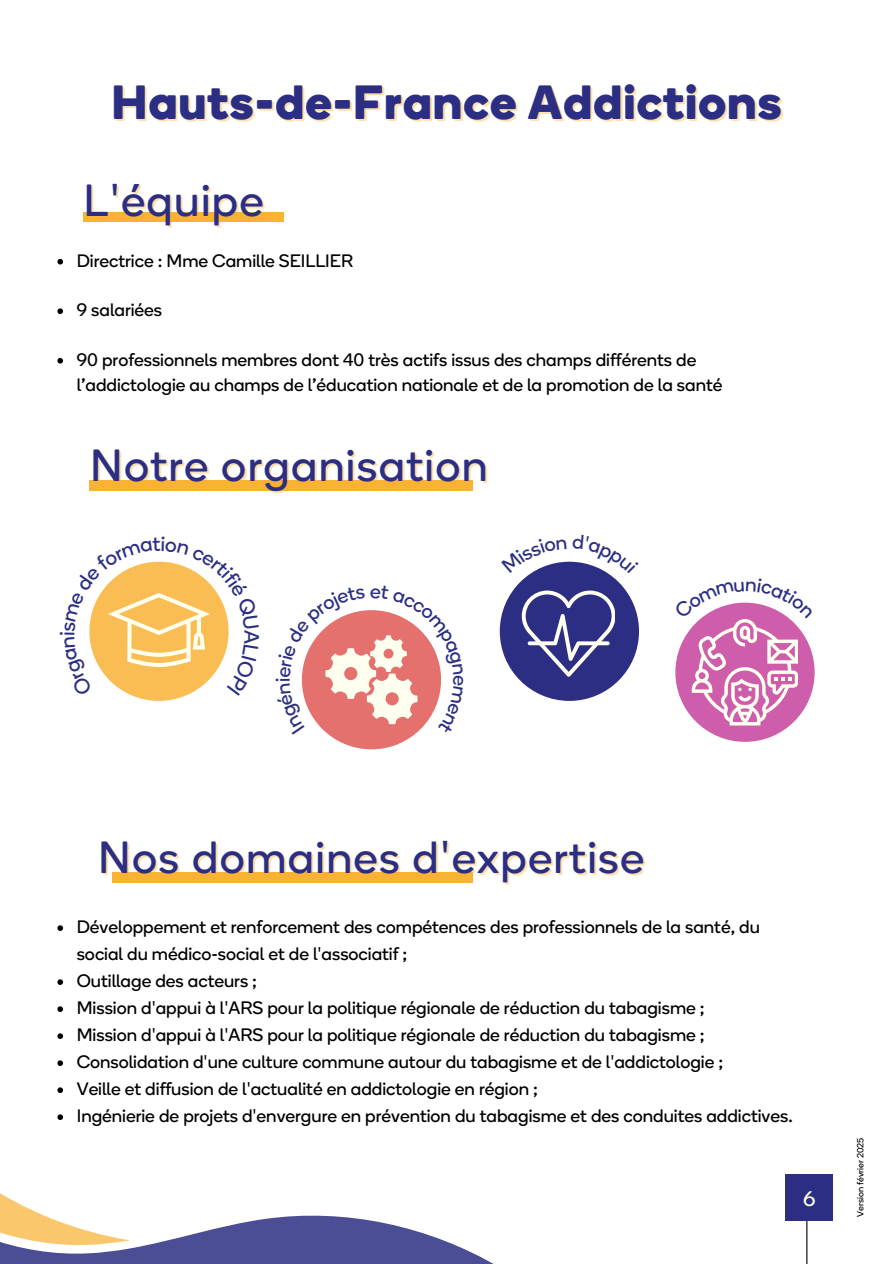
<style>
.page{position:relative;width:894px;height:1264px;background:#fff}
.page>*{position:absolute;margin:0;border:0;box-sizing:border-box;transform-origin:0 0}
.t1{font:700 48px "HILVCC Boing";letter-spacing:.03em;color:#2b2e83}
.t2{font:45px "HILVCC Boing";letter-spacing:.03em;color:#2b2e83}
.t3{font:21px "HILVCC Boing";color:#fffff0}
.t4{font:20.25px "HILVCC Boing";color:#2b2e83}
.t5{font:18px/27px "HILVCC Boing";color:#000}
.t6{font:9px "HILVCC Boing";color:#000}
.s1{font-family:"Noto Sans"}
</style>
<div class="page">
<div style="left:302px;top:610px;width:139px;height:139px;background:#e4716d;border-radius:50%"></div>
<div style="left:675px;top:602px;width:139px;height:139px;background:#ce5dab;border-radius:50%"></div>
<svg style="left:57px;top:259px;width:6px;height:5px"></svg>
<svg style="left:57px;top:308px;width:6px;height:6px"></svg>
<svg style="left:57px;top:358px;width:6px;height:5px"></svg>
<div style="left:499px;top:561px;width:139px;height:140px;background:#2b2e83;border-radius:50%"></div>
<svg style="left:521px;top:590px;width:93px;height:86px"></svg>
<div style="left:83px;top:212px;width:200px;height:9px;background:#f9b234"></div>
<div style="left:89px;top:480px;width:383px;height:10px;background:#f9b234"></div>
<hr style="left:806px;top:1220px;width:1px;height:43px;background:#000">
<div style="left:785px;top:1174px;width:47px;height:46px;background:#2b2e83"></div>
<svg style="left:57px;top:925px;width:6px;height:5px"></svg>
<svg style="left:57px;top:979px;width:6px;height:5px"></svg>
<svg style="left:57px;top:1006px;width:6px;height:5px"></svg>
<svg style="left:57px;top:1033px;width:6px;height:5px"></svg>
<svg style="left:57px;top:1060px;width:6px;height:5px"></svg>
<div style="left:112px;top:871px;width:360px;height:11px;background:#f9b234"></div>
<svg style="left:57px;top:1087px;width:435px;height:176px"></svg>
<svg style="left:0;top:1114px;width:144px;height:149px"></svg>
<svg style="left:89px;top:561px;width:140px;height:136px"></svg>
<svg style="left:301px;top:610px;width:140px;height:125px"></svg>
<svg style="left:675px;top:602px;width:138px;height:123px"></svg>
<svg style="left:530px;top:561px;width:36px;height:12px"></svg>
<svg style="left:572px;top:561px;width:37px;height:13px"></svg>
<h1 class="t1" style="left:112px;top:68px;width:671px">Hauts-de-France Addictions</h1>
<h2 class="t2" style="left:83px;top:171px;width:181px">L<span class="s1">'</span>équipe</h2>
<p class="t5" style="left:77px;top:246px;width:278px">Directrice : Mme Camille SEILLIER</p>
<p class="t5" style="left:77px;top:296px;width:87px">9 salariées</p>
<p class="t5" style="left:77px;top:347px;width:647px;line-height:24.8px">90 professionnels membres dont 40 très actifs issus des champs différents de l’addictologie au champs de l’éducation nationale et de la promotion de la santé</p>
<h2 class="t2" style="left:90px;top:436px;width:399px">Notre organisation</h2>
<p class="t4" style="left:270px;top:682px;width:6px;rotate:-90deg">i</p>
<p class="t4" style="left:473px;top:674px;width:13px;rotate:90deg">e</p>
<h2 class="t2" style="left:98px;top:828px;width:547px">Nos domaines d<span class="s1">'</span>expertise</h2>
<p class="t5" style="left:77px;top:912px;width:717px">Développement et renforcement des compétences des professionnels de la santé, du social du médico-social et de l<span class="s1">'</span>associatif ;<br>Outillage des acteurs ;<br>Mission d<span class="s1">'</span>appui à l<span class="s1">'</span>ARS pour la politique régionale de réduction du tabagisme ;<br>Mission d<span class="s1">'</span>appui à l<span class="s1">'</span>ARS pour la politique régionale de réduction du tabagisme ; Consolidation d<span class="s1">'</span>une culture commune autour du tabagisme et de l<span class="s1">'</span>addictologie ;<br>Veille et diffusion de l<span class="s1">'</span>actualité en addictologie en région ;<br>Ingénierie de projets d<span class="s1">'</span>envergure en prévention du tabagisme et des conduites addictives.</p>
<p class="t3" style="left:802px;top:1184px;width:14px">6</p>
<p class="t6" style="left:854px;top:1216px;width:81px;rotate:-90deg">Version février 2025</p>
</div>
